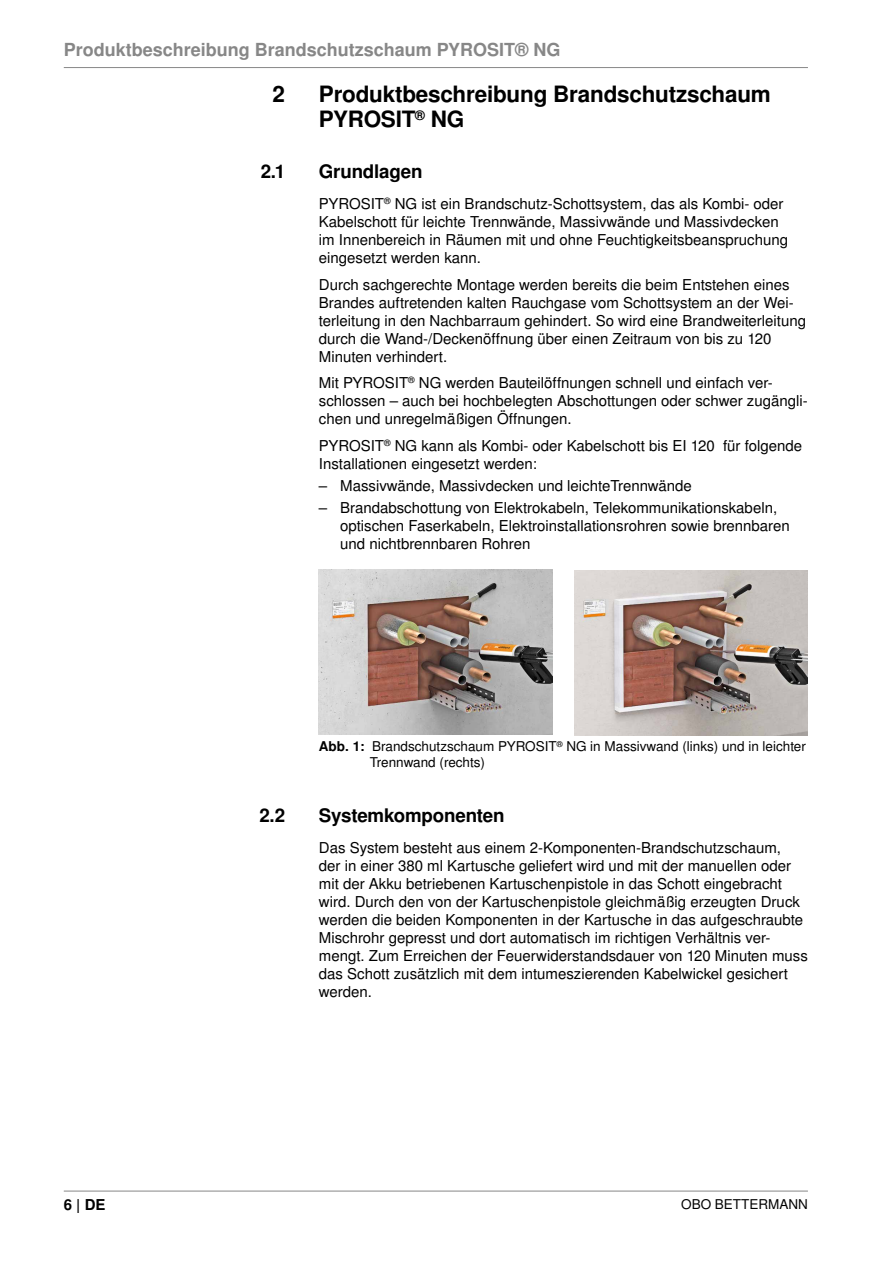
<style>
.page{position:relative;width:893px;height:1263px;background:#fff}
.page>*{position:absolute;margin:0;border:0;box-sizing:border-box;transform-origin:0 0}
.t1{font:700 22.5px/25.5px "Nimbus San LOT";letter-spacing:-.01em;color:#000}
.t2{font:700 18.75px "Nimbus San LOT";letter-spacing:-.01em;color:#000}
.t3{font:700 18px "Nimbus San LOT";color:#878787}
.t4{font:15px/18px "Nimbus San LOT";color:#000}
.t5{font:700 15px "Nimbus San LOT";color:#000}
.t6{font:13.5px/16.2px "Nimbus San LOT";color:#000}
.s1{font-weight:700}
</style>
<div class="page">
<hr style="left:64px;top:67px;width:744px;height:1px;background:#878787">
<hr style="left:64px;top:1191px;width:744px;height:1px;background:#878787">
<img style="left:319px;top:569px;width:234px;height:166px">
<img style="left:574px;top:570px;width:234px;height:166px">
<p class="t3" style="left:64px;top:39px;width:498px">Produktbeschreibung Brandschutzschaum PYROSIT® NG</p>
<h1 class="t1" style="left:273px;top:82px;width:14px">2</h1>
<h1 class="t1" style="left:319px;top:82px;width:453px">Produktbeschreibung Brandschutzschaum<br>PYROSIT<sup>®</sup> NG</h1>
<p class="t2" style="left:261px;top:160px;width:26px">2.1</p>
<p class="t2" style="left:319px;top:160px;width:105px">Grundlagen</p>
<p class="t4" style="left:319px;top:195px;width:471px">PYROSIT<sup>®</sup> NG ist ein Brandschutz-Schottsystem, das als Kombi- oder Kabelschott für leichte Trennwände, Massivwände und Massivdecken im Innenbereich in Räumen mit und ohne Feuchtigkeitsbeanspruchung eingesetzt werden kann.</p>
<p class="t4" style="left:319px;top:276px;width:489px">Durch sachgerechte Montage werden bereits die beim Entstehen eines Brandes auftretenden kalten Rauchgase vom Schottsystem an der Wei&shy;terleitung in den Nachbarraum gehindert. So wird eine Brandweiterleitung durch die Wand-/Deckenöffnung über einen Zeitraum von bis zu 120<br>Minuten verhindert.</p>
<p class="t4" style="left:319px;top:374px;width:490px">Mit PYROSIT<sup>®</sup> NG werden Bauteilöffnungen schnell und einfach ver&shy;schlossen – auch bei hochbelegten Abschottungen oder schwer zugängli&shy;chen und unregelmäßigen Öffnungen.</p>
<p class="t4" style="left:319px;top:437px;width:485px">PYROSIT<sup>®</sup> NG kann als Kombi- oder Kabelschott bis EI 120 für folgende<br>Installationen eingesetzt werden:</p>
<p class="t4" style="left:319px;top:477px;width:374px">– Massivwände, Massivdecken und leichteTrennwände</p>
<p class="t4" style="left:340px;top:499px;width:451px;text-indent:-21px">– Brandabschottung von Elektrokabeln, Telekommunikationskabeln, optischen Faserkabeln, Elektroinstallationsrohren sowie brennbaren und nichtbrennbaren Rohren</p>
<p class="t6" style="left:370px;top:738px;width:437px;text-indent:-51px"><span class="s1">Abb. 1:</span> Brandschutzschaum PYROSIT<sup>®</sup> NG in Massivwand (links) und in leichter<br>Trennwand (rechts)</p>
<p class="t2" style="left:259px;top:805px;width:27px">2.2</p>
<p class="t2" style="left:319px;top:805px;width:187px">Systemkomponenten</p>
<p class="t4" style="left:319px;top:839px;width:490px">Das System besteht aus einem 2-Komponenten-Brandschutzschaum,<br>der in einer 380 ml Kartusche geliefert wird und mit der manuellen oder mit der Akku betriebenen Kartuschenpistole in das Schott eingebracht wird. Durch den von der Kartuschenpistole gleichmäßig erzeugten Druck werden die beiden Komponenten in der Kartusche in das aufgeschraubte Mischrohr gepresst und dort automatisch im richtigen Verhältnis ver&shy;mengt. Zum Erreichen der Feuerwiderstandsdauer von 120 Minuten muss das Schott zusätzlich mit dem intumeszierenden Kabelwickel gesichert werden.</p>
<p class="t5" style="left:64px;top:1196px;width:43px">6 | DE</p>
<p class="t6" style="left:681px;top:1197px;width:128px">OBO BETTERMANN</p>
</div>
